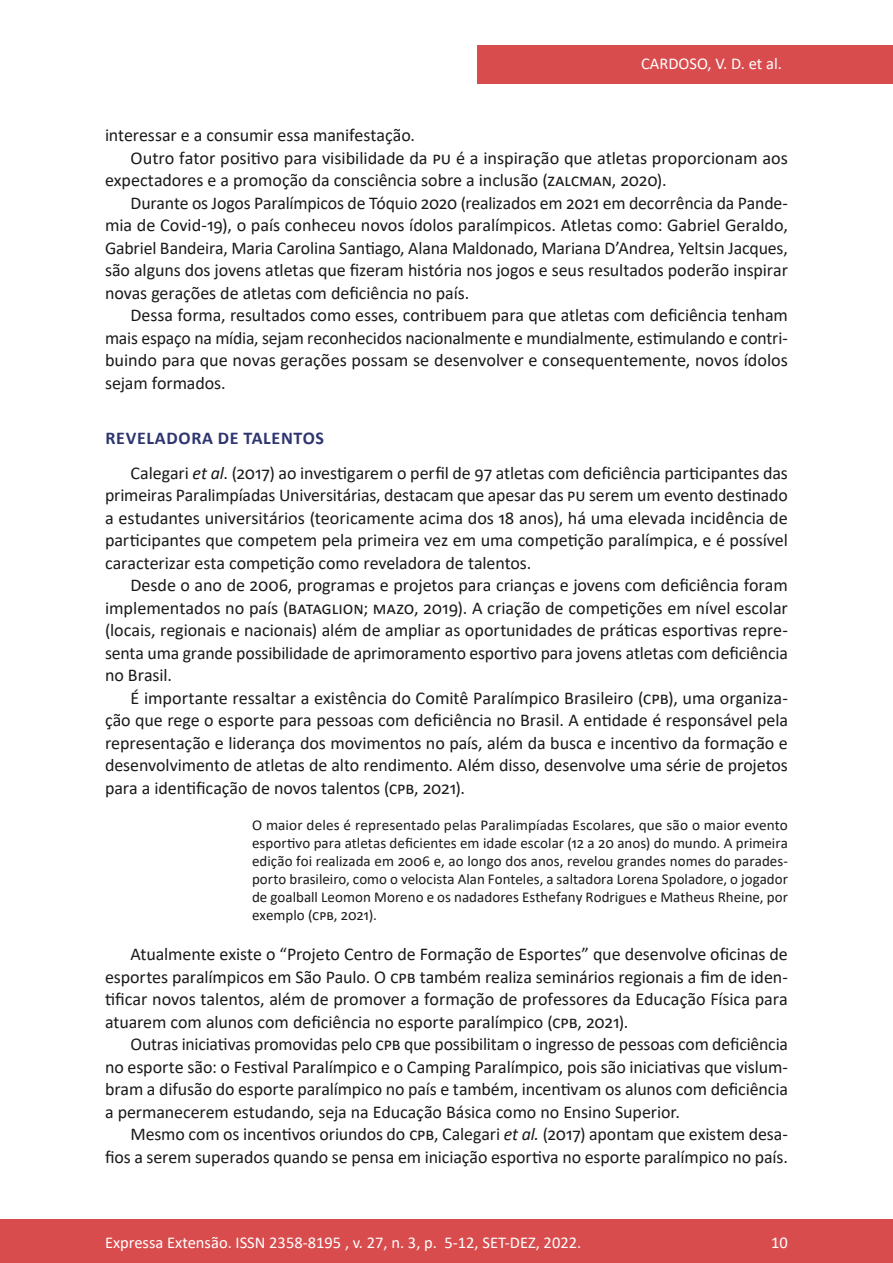
<style>
.page{position:relative;width:893px;height:1263px;background:#fff}
.page>*{position:absolute;margin:0;border:0;box-sizing:border-box;transform-origin:0 0}
.t1{font:18px/22.5px "Calibri";letter-spacing:-.005em;color:#1a1a1a;text-align:justify}
.t2{font:16.5px "Calibri";color:#fff}
.t3{font:15px/18px "Calibri";color:#1a1a1a;text-align:justify}
.s1{font-weight:700;color:#2e3570}
.s2{font-style:italic}
</style>
<div class="page">
<div style="left:477px;top:45px;width:416px;height:39px;background:#d94c4d"></div>
<div style="left:0;top:1219px;width:893px;height:44px;background:#d94c4d"></div>
<p class="t2" style="left:641px;top:52px;width:142px">CARDOSO, V. D. et al.</p>
<p class="t1" style="left:105px;top:123px;width:312px">interessar e a consumir essa manifestação.</p>
<p class="t1" style="left:130px;top:146px;width:659px">Outro fator positivo para visibilidade da PU é a inspiração que atletas proporcionam aos</p>
<p class="t1" style="left:105px;top:168px;width:563px">expectadores e a promoção da consciência sobre a inclusão (ZALCMAN, 2020).</p>
<p class="t1" style="left:130px;top:191px;width:659px">Durante os Jogos Paralímpicos de Tóquio 2020 (realizados em 2021 em decorrência da Pande-</p>
<p class="t1" style="left:105px;top:213px;width:684px">mia de Covid-19), o país conheceu novos ídolos paralímpicos. Atletas como: Gabriel Geraldo,</p>
<p class="t1" style="left:105px;top:236px;width:684px">Gabriel Bandeira, Maria Carolina Santiago, Alana Maldonado, Mariana D’Andrea, Yeltsin Jacques,</p>
<p class="t1" style="left:105px;top:258px;width:684px">são alguns dos jovens atletas que fizeram história nos jogos e seus resultados poderão inspirar</p>
<p class="t1" style="left:105px;top:281px;width:366px">novas gerações de atletas com deficiência no país.</p>
<p class="t1" style="left:131px;top:303px;width:659px">Dessa forma, resultados como esses, contribuem para que atletas com deficiência tenham</p>
<p class="t1" style="left:105px;top:326px;width:684px">mais espaço na mídia, sejam reconhecidos nacionalmente e mundialmente, estimulando e contri-</p>
<p class="t1" style="left:105px;top:348px;width:684px">buindo para que novas gerações possam se desenvolver e consequentemente, novos ídolos</p>
<p class="t1" style="left:105px;top:371px;width:122px">sejam formados.</p>
<p class="t1" style="left:130px;top:420px;width:659px;line-height:34.5px;text-indent:-25px"><span class="s1">REVELADORA DE TALENTOS<br></span>Calegari <span class="s2">et al</span>. (2017) ao investigarem o perfil de 97 atletas com deficiência participantes das</p>
<p class="t1" style="left:105px;top:483px;width:684px">primeiras Paralimpíadas Universitárias, destacam que apesar das PU serem um evento destinado a estudantes universitários (teoricamente acima dos 18 anos), há uma elevada incidência de participantes que competem pela primeira vez em uma competição paralímpica, e é possível caracterizar esta competição como reveladora de talentos.</p>
<p class="t1" style="left:105px;top:573px;width:684px;text-indent:26px">Desde o ano de 2006, programas e projetos para crianças e jovens com deficiência foram implementados no país (BATAGLION; MAZO, 2019). A criação de competições em nível escolar (locais, regionais e nacionais) além de ampliar as oportunidades de práticas esportivas repre&shy;senta uma grande possibilidade de aprimoramento esportivo para jovens atletas com deficiência no Brasil.</p>
<p class="t1" style="left:105px;top:686px;width:684px;text-indent:26px">É importante ressaltar a existência do Comitê Paralímpico Brasileiro (CPB), uma organiza&shy;ção que rege o esporte para pessoas com deficiência no Brasil. A entidade é responsável pela representação e liderança dos movimentos no país, além da busca e incentivo da formação e desenvolvimento de atletas de alto rendimento. Além disso, desenvolve uma série de projetos para a identificação de novos talentos (CPB, 2021).</p>
<p class="t3" style="left:252px;top:815px;width:537px">O maior deles é representado pelas Paralimpíadas Escolares, que são o maior evento esportivo para atletas deficientes em idade escolar (12 a 20 anos) do mundo. A primeira edição foi realizada em 2006 e, ao longo dos anos, revelou grandes nomes do parades&shy;porto brasileiro, como o velocista Alan Fonteles, a saltadora Lorena Spoladore, o jogador de goalball Leomon Moreno e os nadadores Esthefany Rodrigues e Matheus Rheine, por exemplo (CPB, 2021).</p>
<p class="t1" style="left:105px;top:942px;width:684px;text-indent:26px">Atualmente existe o “Projeto Centro de Formação de Esportes” que desenvolve oficinas de esportes paralímpicos em São Paulo. O CPB também realiza seminários regionais a fim de iden&shy;tificar novos talentos, além de promover a formação de professores da Educação Física para atuarem com alunos com deficiência no esporte paralímpico (CPB, 2021).</p>
<p class="t1" style="left:105px;top:1032px;width:684px;text-indent:26px">Outras iniciativas promovidas pelo CPB que possibilitam o ingresso de pessoas com deficiência no esporte são: o Festival Paralímpico e o Camping Paralímpico, pois são iniciativas que vislum&shy;bram a difusão do esporte paralímpico no país e também, incentivam os alunos com deficiência a permanecerem estudando, seja na Educação Básica como no Ensino Superior.</p>
<p class="t1" style="left:105px;top:1122px;width:684px;text-align:right">Mesmo com os incentivos oriundos do CPB, Calegari <span class="s2">et al.</span> (2017) apontam que existem desa&shy;fios a serem superados quando se pensa em iniciação esportiva no esporte paralímpico no país.</p>
<p class="t2" style="left:105px;top:1230px;width:478px">Expressa Extensão. ISSN 2358-8195 , v. 27, n. 3, p. 5-12, SET-DEZ, 2022.</p>
<p class="t2" style="left:771px;top:1230px;width:18px">10</p>
</div>
